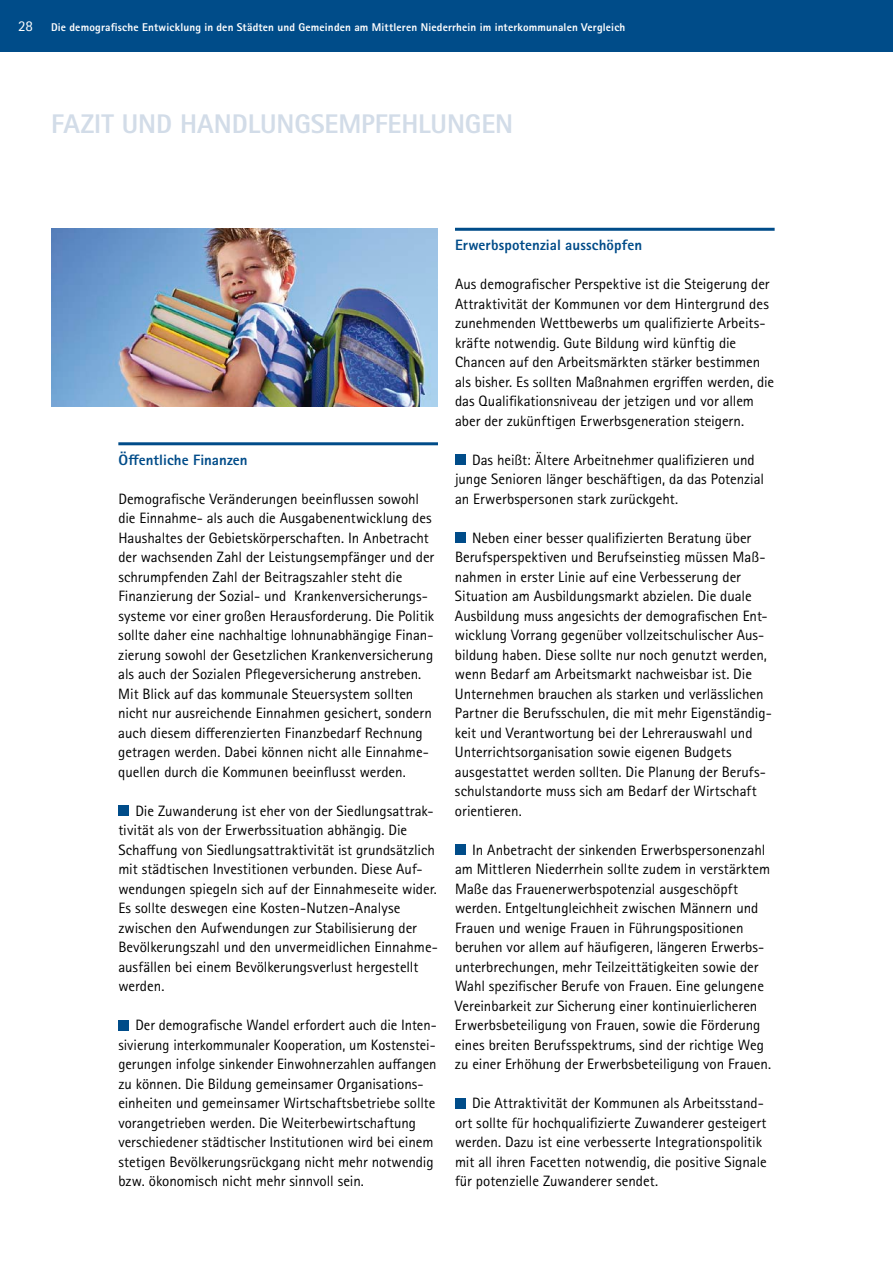
<style>
.page{position:relative;width:893px;height:1263px;background:#fff}
.page>*{position:absolute;margin:0;border:0;box-sizing:border-box;transform-origin:0 0}
.t1{font:800 27px "Rotis Sans Serif Pro";letter-spacing:-.005em;color:#d2dce8}
.t2{font:15px/19.5px "Rotis Sans Serif Pro";letter-spacing:-.005em;color:#000}
.t3{font:800 15px "Rotis Sans Serif Pro";letter-spacing:.005em;color:#004c89}
.t4{font:800 11.25px "Rotis Sans Serif Pro";letter-spacing:.015em;color:#fff}
.s1{font-weight:400;font-size:15px}
</style>
<div class="page">
<div style="left:0;top:0;width:893px;height:51px;background:#004c89"></div>
<hr style="left:118px;top:442px;width:320px;height:3px;background:#004c89">
<div style="left:118px;top:805px;width:11px;height:11px;background:#004c89"></div>
<div style="left:118px;top:1020px;width:11px;height:10px;background:#004c89"></div>
<hr style="left:455px;top:228px;width:320px;height:3px;background:#004c89">
<div style="left:455px;top:454px;width:11px;height:11px;background:#004c89"></div>
<div style="left:455px;top:532px;width:11px;height:11px;background:#004c89"></div>
<div style="left:455px;top:844px;width:11px;height:11px;background:#004c89"></div>
<div style="left:455px;top:1098px;width:11px;height:10px;background:#004c89"></div>
<img style="left:51px;top:229px;width:387px;height:177px">
<p class="t4" style="left:18px;top:20px;width:609px"><span class="s1">28</span> Die demografische Entwicklung in den Städten und Gemeinden am Mittleren Niederrhein im interkommunalen Vergleich</p>
<h1 class="t1" style="left:51px;top:107px;width:464px">Fazit und Handlungsempfehlungen</h1>
<p class="t3" style="left:118px;top:450px;width:131px">Öffentliche Finanzen</p>
<p class="t2" style="left:118px;top:489px;width:317px">Demografische Veränderungen beeinflussen sowohl die Einnahme- als auch die Ausgabenentwicklung des Haushaltes der Gebietskörperschaften. In Anbetracht der wachsenden Zahl der Leistungsempfänger und der schrumpfenden Zahl der Beitragszahler steht die Finanzierung der Sozial- und Krankenversicherungs&shy;systeme vor einer großen Herausforderung. Die Politik sollte daher eine nachhaltige lohnunabhängige Finan&shy;zierung sowohl der Gesetzlichen Krankenversicherung als auch der Sozialen Pflegeversicherung anstreben.<br>Mit Blick auf das kommunale Steuersystem sollten nicht nur ausreichende Einnahmen gesichert, sondern auch diesem differenzierten Finanzbedarf Rechnung getragen werden. Dabei können nicht alle Einnahme&shy;quellen durch die Kommunen beeinflusst werden.</p>
<p class="t2" style="left:118px;top:801px;width:321px;text-indent:11px">Die Zuwanderung ist eher von der Siedlungsattrak&shy;tivität als von der Erwerbssituation abhängig. Die Schaffung von Siedlungsattraktivität ist grundsätzlich mit städtischen Investitionen verbunden. Diese Auf&shy;wendungen spiegeln sich auf der Einnahmeseite wider.<br>Es sollte deswegen eine Kosten-Nutzen-Analyse zwischen den Aufwendungen zur Stabilisierung der Bevölkerungszahl und den unvermeidlichen Einnahme&shy;ausfällen bei einem Bevölkerungsverlust hergestellt werden.</p>
<p class="t2" style="left:118px;top:1016px;width:320px;text-indent:11px">Der demografische Wandel erfordert auch die Inten&shy;sivierung interkommunaler Kooperation, um Kostenstei&shy;gerungen infolge sinkender Einwohnerzahlen auffangen zu können. Die Bildung gemeinsamer Organisations&shy;einheiten und gemeinsamer Wirtschaftsbetriebe sollte vorangetrieben werden. Die Weiterbewirtschaftung verschiedener städtischer Institutionen wird bei einem stetigen Bevölkerungsrückgang nicht mehr notwendig bzw. ökonomisch nicht mehr sinnvoll sein.</p>
<p class="t3" style="left:455px;top:236px;width:189px">Erwerbspotenzial ausschöpfen</p>
<p class="t2" style="left:455px;top:275px;width:321px">Aus demografischer Perspektive ist die Steigerung der Attraktivität der Kommunen vor dem Hintergrund des zunehmenden Wettbewerbs um qualifizierte Arbeits&shy;kräfte notwendig. Gute Bildung wird künftig die Chancen auf den Arbeitsmärkten stärker bestimmen als bisher. Es sollten Maßnahmen ergriffen werden, die das Qualifikationsniveau der jetzigen und vor allem aber der zukünftigen Erwerbsgeneration steigern.</p>
<p class="t2" style="left:455px;top:450px;width:311px;text-indent:11px">Das heißt: Ältere Arbeitnehmer qualifizieren und junge Senioren länger beschäftigen, da das Potenzial an Erwerbspersonen stark zurückgeht.</p>
<p class="t2" style="left:455px;top:528px;width:318px;text-indent:17px">Neben einer besser qualifizierten Beratung über Berufsperspektiven und Berufseinstieg müssen Maß&shy;nahmen in erster Linie auf eine Verbesserung der Situation am Ausbildungsmarkt abzielen. Die duale Ausbildung muss angesichts der demografischen Ent&shy;wicklung Vorrang gegenüber vollzeitschulischer Aus&shy;bildung haben. Diese sollte nur noch genutzt werden, wenn Bedarf am Arbeitsmarkt nachweisbar ist. Die<br>U nternehmen brauchen als starken und verlässlichen Partner die Berufsschulen, die mit mehr Eigenständig&shy;keit und Verantwortung bei der Lehrerauswahl und Unterrichtsorganisation sowie eigenen Budgets ausgestattet werden sollten. Die Planung der Berufs&shy;schulstandorte muss sich am Bedarf der Wirtschaft orientieren.</p>
<p class="t2" style="left:455px;top:840px;width:318px;text-indent:17px">In Anbetracht der sinkenden Erwerbspersonenzahl am Mittleren Niederrhein sollte zudem in verstärktem Maße das Frauenerwerbspotenzial ausgeschöpft werden. Entgeltungleichheit zwischen Männern und Frauen und wenige Frauen in Führungspositionen beruhen vor allem auf häufigeren, längeren Erwerbs&shy;unterbrechungen, mehr Teilzeittätigkeiten sowie der Wahl spezifischer Berufe von Frauen. Eine gelungene Vereinbarkeit zur Sicherung einer kontinuierlicheren Erwerbsbeteiligung von Frauen, sowie die Förderung eines breiten Berufsspektrums, sind der richtige Weg zu einer Erhöhung der Erwerbsbeteiligung von Frauen.</p>
<p class="t2" style="left:455px;top:1094px;width:313px;text-indent:11px">Die Attraktivität der Kommunen als Arbeitsstand&shy;ort sollte für hochqualifizierte Zuwanderer gesteigert werden. Dazu ist eine verbesserte Integrationspolitik mit all ihren Facetten notwendig, die positive Signale für potenzielle Zuwanderer sendet.</p>
</div>
